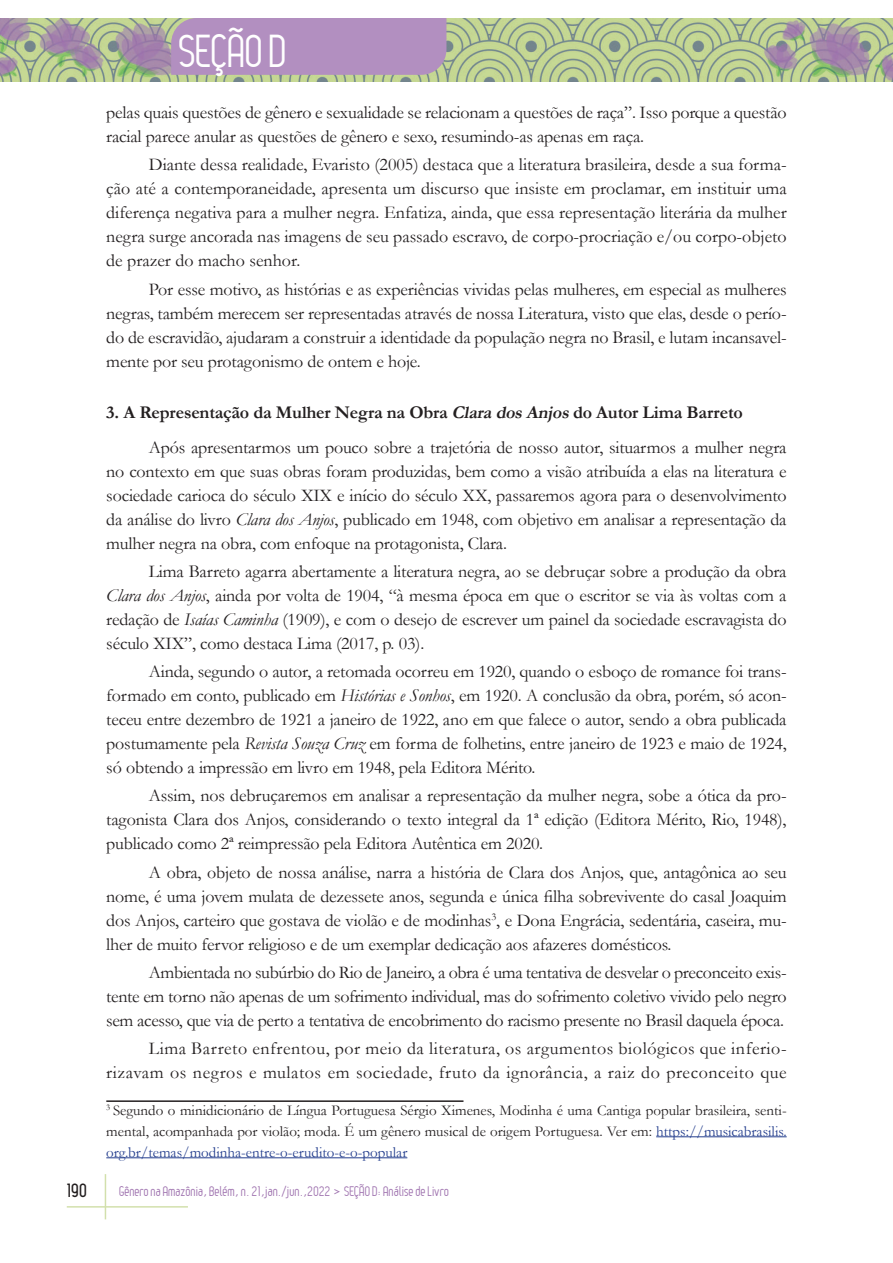
<style>
.page{position:relative;width:893px;height:1263px;background:#fff}
.page>*{position:absolute;margin:0;border:0;box-sizing:border-box;transform-origin:0 0}
.t1{font:45px "Leger";letter-spacing:-.01em;color:#fff}
.Texto{font:18px/24px "Garamond";letter-spacing:-.01em;color:#231f20;text-align:justify}
.Texto-2{font:18px/24px "Garamond";letter-spacing:.03em;color:#231f20;text-align:right}
.Titulo_2{font:700 18px "Garamond";letter-spacing:-.01em;color:#231f20}
.t2{font:700 18px "Leger";color:#231f20}
.Nota_rodapé{font:15px/21px "Garamond";color:#231f20;text-align:justify}
.t3{font:13.5px "Leger";color:#9f73af}
.s1{font-style:italic}
.s2{color:#253f8e}
</style>
<div class="page">
<hr style="left:105px;top:1174px;width:1px;height:45px;background:#d2e0ac">
<hr style="left:67px;top:1206px;width:121px;height:1px;background:#d2e0ac">
<img style="left:0;top:18px;width:893px;height:64px">
<div style="left:171px;top:18px;width:275px;height:57px;background:#b28fc0"></div>
<hr style="left:106px;top:1100px;width:357px;height:2px;background:#231f20">
<hr style="left:656px;top:1136px;width:131px;height:1px;background:#253f8e">
<hr style="left:106px;top:1157px;width:301px;height:1px;background:#253f8e">
<h1 class="t1" style="left:179px;top:26px;width:110px">SEÇÃO D</h1>
<p class="Texto" style="left:106px;top:100px;width:682px">pelas quais questões de gênero e sexualidade se relacionam a questões de raça”. Isso porque a questão racial parece anular as questões de gênero e sexo, resumindo-as apenas em raça.</p>
<p class="Texto" style="left:106px;top:152px;width:682px;text-indent:43px">Diante dessa realidade, Evaristo (2005) destaca que a literatura brasileira, desde a sua forma&shy;ção até a contemporaneidade, apresenta um discurso que insiste em proclamar, em instituir uma diferença negativa para a mulher negra. Enfatiza, ainda, que essa representação literária da mulher negra surge ancorada nas imagens de seu passado escravo, de corpo-procriação e/ou corpo-objeto de prazer do macho senhor.</p>
<p class="Texto" style="left:106px;top:276px;width:682px;text-indent:43px">Por esse motivo, as histórias e as experiências vividas pelas mulheres, em especial as mulheres negras, também merecem ser representadas através de nossa Literatura, visto que elas, desde o perío&shy;do de escravidão, ajudaram a construir a identidade da população negra no Brasil, e lutam incansavel&shy;mente por seu protagonismo de ontem e hoje.</p>
<p class="Titulo_2" style="left:106px;top:400px;width:638px">3. A Representação da Mulher Negra na Obra <span class="s1">Clara dosAnjos</span>do Autor Lima Barreto</p>
<p class="Texto" style="left:106px;top:434px;width:682px;text-indent:43px">Após apresentarmos um pouco sobre a trajetória de nosso autor, situarmos a mulher negra no contexto em que suas obras foram produzidas, bem como a visão atribuída a elas na literatura e sociedade carioca do século XIX e início do século XX, passaremos agora para o desenvolvimento da análise do livro <span class="s1">Clara dos Anjos</span>, publicado em 1948, com objetivo em analisar a representação da mulher negra na obra, com enfoque na protagonista, Clara.</p>
<p class="Texto" style="left:106px;top:559px;width:682px;text-indent:43px">Lima Barreto agarra abertamente a literatura negra, ao se debruçar sobre a produção da obra <span class="s1">Clara dos Anjos</span>, ainda por volta de 1904, “à mesma época em que o escritor se via às voltas com a redação de <span class="s1">Isaías Caminha</span> (1909), e com o desejo de escrever um painel da sociedade escravagista do século XIX”, como destaca Lima (2017, p. 03).</p>
<p class="Texto" style="left:106px;top:659px;width:682px;text-indent:43px">Ainda, segundo o autor, a retomada ocorreu em 1920, quando o esboço de romance foi trans&shy;formado em conto, publicado em <span class="s1">Histórias e Sonhos</span>, em 1920. A conclusão da obra, porém, só acon&shy;teceu entre dezembro de 1921 a janeiro de 1922, ano em que falece o autor, sendo a obra publicada postumamente pela <span class="s1">Revista Souza Cruz</span> em forma de folhetins, entre janeiro de 1923 e maio de 1924, só obtendo a impressão em livro em 1948, pela Editora Mérito.</p>
<p class="Texto" style="left:106px;top:783px;width:682px;text-indent:43px">Assim, nos debruçaremos em analisar a representação da mulher negra, sobe a ótica da pro&shy;tagonista Clara dos Anjos, considerando o texto integral da 1ª edição (Editora Mérito, Rio, 1948), publicado como 2ª reimpressão pela Editora Autêntica em 2020.</p>
<p class="Texto" style="left:106px;top:859px;width:682px;text-indent:43px">A obra, objeto de nossa análise, narra a história de Clara dos Anjos, que, antagônica ao seu nome, é uma jovem mulata de dezessete anos, segunda e única filha sobrevivente do casal Joaquim dos Anjos, carteiro que gostava de violão e de modinhas<sup>3</sup>, e Dona Engrácia, sedentária, caseira, mu&shy;lher de muito fervor religioso e de um exemplar dedicação aos afazeres domésticos.</p>
<p class="Texto" style="left:106px;top:960px;width:682px;text-indent:43px">Ambientada no subúrbio do Rio de Janeiro, a obra é uma tentativa de desvelar o preconceito exis&shy;tente em torno não apenas de um sofrimento individual, mas do sofrimento coletivo vivido pelo negro sem acesso, que via de perto a tentativa de encobrimento do racismo presente no Brasil daquela época.</p>
<p class="Texto-2" style="left:106px;top:1036px;width:682px">Lima Barreto enfrentou, por meio da literatura, os argumentos biológicos que inferio&shy;rizavam os negros e mulatos em sociedade, fruto da ignorância, a raiz do preconceito que</p>
<p class="Nota_rodapé" style="left:106px;top:1099px;width:682px"><sup>3</sup> Segundo o minidicionário de Língua Portuguesa Sérgio Ximenes, Modinha é uma Cantiga popular brasileira, senti&shy;mental, acompanhada por violão; moda. É um gênero musical de origem Portuguesa. Ver em: <span class="s2">https://musicabrasilis. org.br/temas/modinha-entre-o-erudito-e-o-popular</span></p>
<p class="t2" style="left:67px;top:1180px;width:21px">190</p>
<p class="t3" style="left:119px;top:1183px;width:331px">Gênero na Amazônia, Belém, n. 21,jan./jun.,2022 &gt; SEÇÃO D: Análise de Livro</p>
</div>
